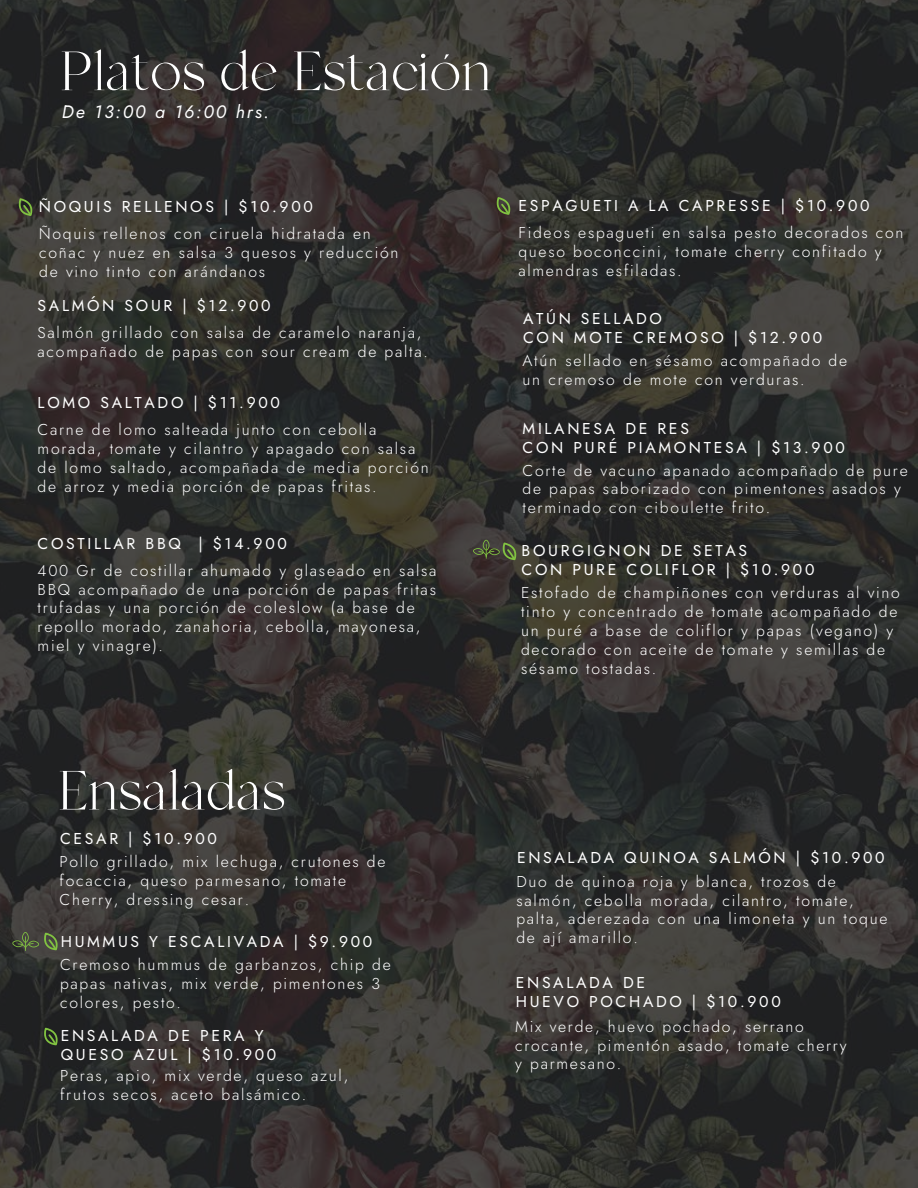
<style>
.page{position:relative;width:918px;height:1188px;background:#fff}
.page>*{position:absolute;margin:0;border:0;box-sizing:border-box;transform-origin:0 0}
.t1{font:78.75px "Mango";color:#fff}
.t2{font:italic 18px "Jost";letter-spacing:.11em;color:#fff}
.t3{font:300 15.75px/18.9px "Jost";letter-spacing:.11em;color:#fff}
.t4{font:15.75px/18.9px "Jost";letter-spacing:.17em;color:#fff}
</style>
<div class="page">
<img style="left:0;top:0;width:918px;height:1188px">
<svg style="left:19px;top:198px;width:13px;height:18px"></svg>
<svg style="left:497px;top:197px;width:13px;height:18px"></svg>
<svg style="left:44px;top:1028px;width:14px;height:17px"></svg>
<svg style="left:12px;top:932px;width:46px;height:19px"></svg>
<svg style="left:473px;top:540px;width:43px;height:20px"></svg>
<h1 class="t1" style="left:60px;top:22px;width:433px">Platos de Estación</h1>
<p class="t2" style="left:62px;top:99px;width:209px">De 13:00 a 16:00 hrs.</p>
<p class="t4" style="left:39px;top:198px;width:276px">ÑOQUIS RELLENOS | $10.900</p>
<p class="t3" style="left:39px;top:225px;width:361px">Ñoquis rellenos con ciruela hidratada en coñac y nuez en salsa 3 quesos y reducción de vino tinto con arándanos</p>
<p class="t4" style="left:38px;top:296px;width:235px">SALMÓN SOUR | $12.900</p>
<p class="t3" style="left:38px;top:323px;width:392px">Salmón grillado con salsa de caramelo naranja, acompañado de papas con sour cream de palta.</p>
<p class="t4" style="left:38px;top:393px;width:244px">LOMO SALTADO | $11.900</p>
<p class="t3" style="left:38px;top:420px;width:393px">Carne de lomo salteada junto con cebolla morada, tomate y cilantro y apagado con salsa de lomo saltado, acompañada de media porción de arroz y media porción de papas fritas.</p>
<p class="t4" style="left:38px;top:534px;width:251px">COSTILLAR BBQ | $14.900</p>
<p class="t3" style="left:38px;top:561px;width:400px">400 Gr de costillar ahumado y glaseado en salsa BBQ acompañado de una porción de papas fritas trufadas y una porción de coleslow (a base de repollo morado, zanahoria, cebolla, mayonesa, miel y vinagre).</p>
<p class="t4" style="left:518px;top:196px;width:353px">ESPAGUETI A LA CAPRESSE | $10.900</p>
<p class="t3" style="left:518px;top:224px;width:387px">Fideos espagueti en salsa pesto decorados con queso boconccini, tomate cherry confitado y almendras esfiladas.</p>
<p class="t4" style="left:523px;top:309px;width:301px">ATÚN SELLADO<br>CON MOTE CREMOSO | $12.900</p>
<p class="t3" style="left:523px;top:351px;width:326px">Atún sellado en sésamo acompañado de un cremoso de mote con verduras.</p>
<p class="t4" style="left:523px;top:420px;width:324px">MILANESA DE RES<br>CON PURÉ PIAMONTESA | $13.900</p>
<p class="t3" style="left:523px;top:461px;width:387px">Corte de vacuno apanado acompañado de pure de papas saborizado con pimentones asados y terminado con ciboulette frito.</p>
<p class="t4" style="left:522px;top:542px;width:294px">BOURGIGNON DE SETAS<br>CON PURE COLIFLOR | $10.900</p>
<p class="t3" style="left:521px;top:583px;width:380px">Estofado de champiñones con verduras al vino tinto y concentrado de tomate acompañado de un puré a base de coliflor y papas (vegano) y decorado con aceite de tomate y semillas de sésamo tostadas.</p>
<h1 class="t1" style="left:58px;top:741px;width:230px">Ensaladas</h1>
<p class="t4" style="left:60px;top:829px;width:158px">CESAR | $10.900</p>
<p class="t3" style="left:60px;top:852px;width:327px">Pollo grillado, mix lechuga, crutones de focaccia, queso parmesano, tomate<br>Cherry, dressing cesar.</p>
<p class="t4" style="left:61px;top:932px;width:313px">HUMMUS Y ESCALIVADA | $9.900</p>
<p class="t3" style="left:60px;top:955px;width:332px">Cremoso hummus de garbanzos, chip de papas nativas, mix verde, pimentones 3 colores, pesto.</p>
<p class="t4" style="left:61px;top:1026px;width:217px">ENSALADA DE PERA Y<br>QUESO AZUL | $10.900</p>
<p class="t3" style="left:60px;top:1066px;width:290px">Peras, apio, mix verde, queso azul, frutos secos, aceto balsámico.</p>
<p class="t4" style="left:517px;top:848px;width:369px">ENSALADA QUINOA SALMÓN | $10.900</p>
<p class="t3" style="left:516px;top:872px;width:373px">Duo de quinoa roja y blanca, trozos de salmón, cebolla morada, cilantro, tomate, palta, aderezada con una limoneta y un toque de ají amarillo.</p>
<p class="t4" style="left:516px;top:973px;width:267px">ENSALADA DE<br>HUEVO POCHADO | $10.900</p>
<p class="t3" style="left:515px;top:1017px;width:333px">Mix verde, huevo pochado, serrano crocante, pimentón asado, tomate cherry y parmesano.</p>
</div>
